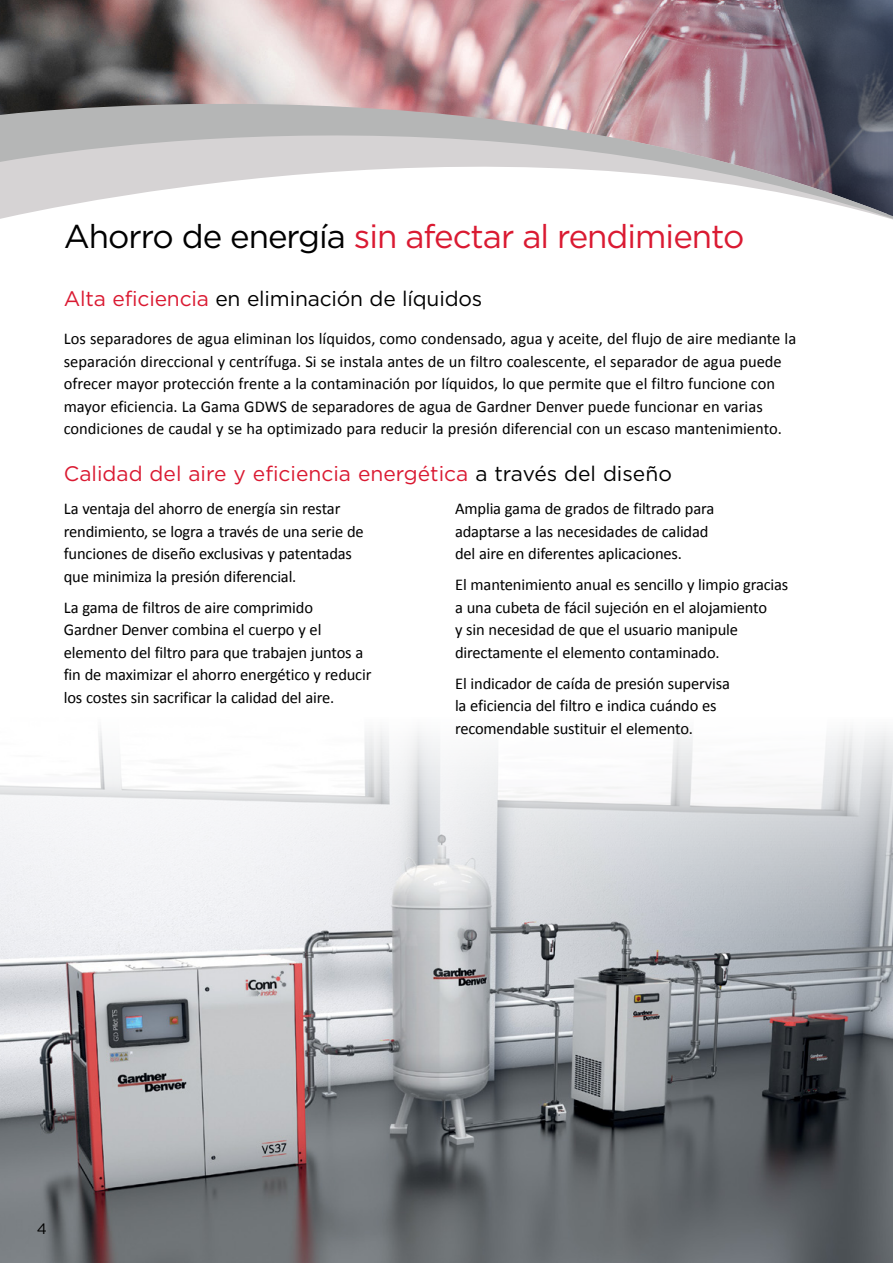
<style>
.page{position:relative;width:893px;height:1263px;background:#fff}
.page>*{position:absolute;margin:0;border:0;box-sizing:border-box;transform-origin:0 0}
.t1{font:33px "Gotham";letter-spacing:-.03em;color:#da1a32}
.t2{font:21px "Gotham";color:#da1a32}
.t3{font:21px "Gotham";letter-spacing:-.01em;color:#000}
.t4{font:16.5px/22.5px "Calibri";letter-spacing:-.01em;color:#000}
.t5{font:15px "Gotham";color:#000}
.s1{color:#000}
.s2{color:#da1a32}
</style>
<div class="page">
<img style="left:0;top:728px;width:893px;height:535px">
<img style="left:0;top:0;width:614px;height:52px">
<img style="left:614px;top:0;width:279px;height:52px">
<svg style="left:0;top:52px;width:893px;height:168px"></svg>
<h1 class="t1" style="left:64px;top:215px;width:682px"><span class="s1">Ahorro de energía</span> sin afectar al rendimiento</h1>
<p class="t3" style="left:64px;top:285px;width:420px"><span class="s2">Alta eficiencia</span> en eliminación de líquidos</p>
<p class="t4" style="left:64px;top:327px;width:734px">Los separadores de agua eliminan los líquidos, como condensado, agua y aceite, del flujo de aire mediante la separación direccional y centrífuga. Si se instala antes de un filtro coalescente, el separador de agua puede ofrecer mayor protección frente a la contaminación por líquidos, lo que permite que el filtro funcione con mayor eficiencia. La Gama GDWS de separadores de agua de Gardner Denver puede funcionar en varias condiciones de caudal y se ha optimizado para reducir la presión diferencial con un escaso mantenimiento.</p>
<p class="t2" style="left:64px;top:460px;width:609px">Calidad del aire y eficiencia energética <span class="s1">a través del diseño</span></p>
<p class="t4" style="left:64px;top:497px;width:301px">La ventaja del ahorro de energía sin restar rendimiento, se logra a través de una serie de funciones de diseño exclusivas y patentadas que minimiza la presión diferencial.</p>
<p class="t4" style="left:64px;top:596px;width:309px">La gama de filtros de aire comprimido<br>Gardner Denver combina el cuerpo y el elemento del filtro para que trabajen juntos a fin de maximizar el ahorro energético y reducir los costes sin sacrificar la calidad del aire.</p>
<p class="t4" style="left:455px;top:497px;width:261px">Amplia gama de grados de filtrado para adaptarse a las necesidades de calidad del aire en diferentes aplicaciones.</p>
<p class="t4" style="left:455px;top:573px;width:335px">El mantenimiento anual es sencillo y limpio gracias a una cubeta de fácil sujeción en el alojamiento<br>y sin necesidad de que el usuario manipule directamente el elemento contaminado.</p>
<p class="t4" style="left:455px;top:672px;width:276px">El indicador de caída de presión supervisa la eficiencia del filtro e indica cuándo es recomendable sustituir el elemento.</p>
<p class="t5" style="left:37px;top:1219px;width:12px">4</p>
</div>
